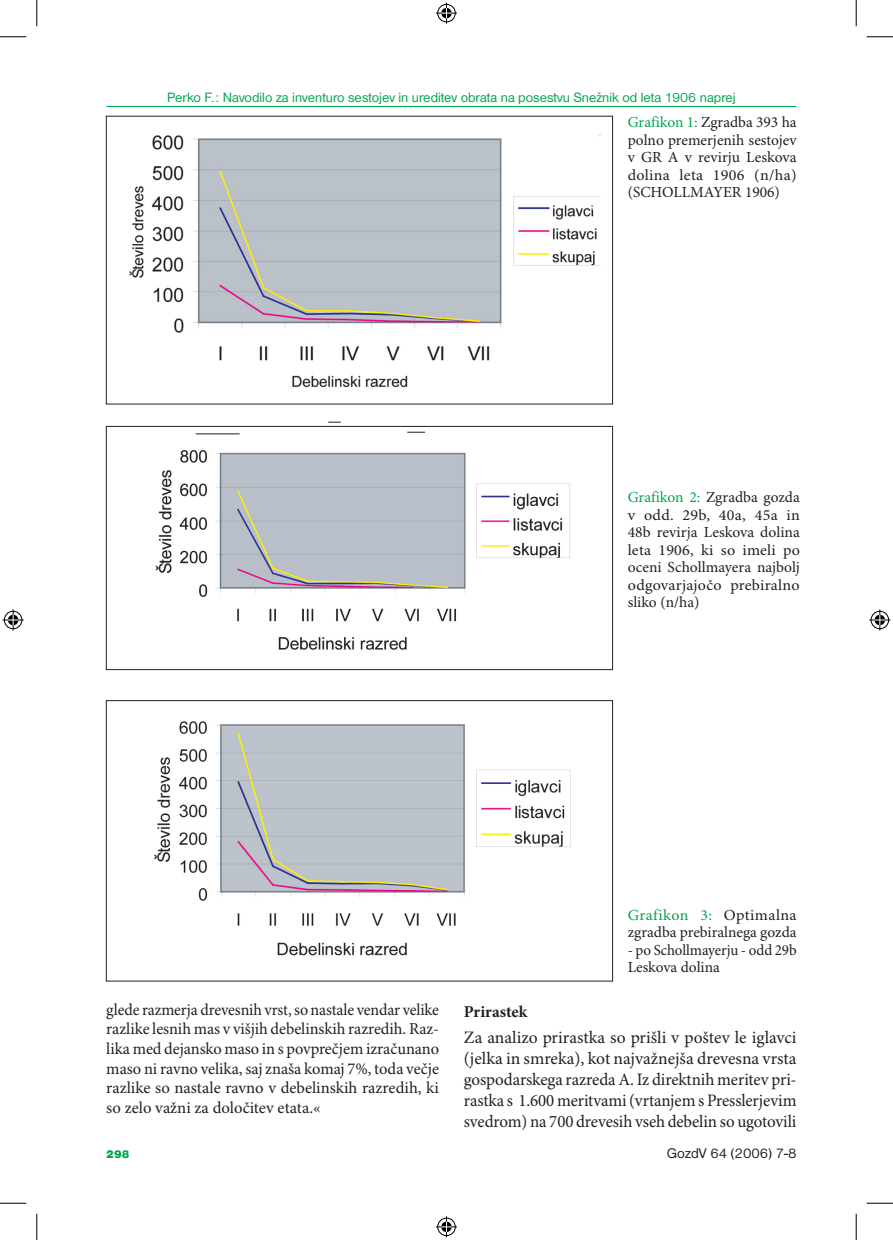
<style>
.page{position:relative;width:893px;height:1240px;background:#fff}
.page>*{position:absolute;margin:0;border:0;box-sizing:border-box;transform-origin:0 0}
.t1{font:17.5px/21px "Minion Pro";letter-spacing:-.005em;color:#231f20;text-align:justify}
.t2{font:16.62px/19.6px "Minion Pro";color:#231f20;text-align:justify;scale:.96 1}
.t3{font:700 16.62px "Minion Pro";letter-spacing:-.005em;color:#231f20}
.t4{font:15.4px/17.5px "Minion Pro";color:#231f20;text-align:justify}
.t5{font:15.4px/17.5px "Minion Pro";color:#231f20;scale:1.04 1}
.t6{font:14.53px "Nimbus San DEE";color:#231f20}
.t7{font:14px "Nimbus San DEE";color:#00a54f}
.t8{font:11.38px "Nimbus San DEE Blac";color:#00a54f}
.s1{color:#00a54f}
</style>
<div class="page">
<hr style="left:106px;top:106px;width:690px;height:1px;background:#00a54f">
<hr style="left:195px;top:433px;width:44px;height:1px;background:#231f20">
<svg style="left:328px;top:422px;width:12px;height:1px"></svg>
<svg style="left:407px;top:432px;width:18px;height:1px"></svg>
<div style="left:106px;top:426px;width:506px;height:243px;border:1px solid #231f20"></div>
<img style="left:129px;top:134px;width:470px;height:254px">
<img style="left:155px;top:450px;width:415px;height:200px">
<img style="left:154px;top:721px;width:416px;height:235px">
<div style="left:106px;top:700px;width:506px;height:281px;border:1px solid #231f20"></div>
<div style="left:592px;top:205px;width:8px;height:5px;border:1px solid #fff"></div>
<svg style="left:0;top:36px;width:26px;height:1px"></svg>
<svg style="left:866px;top:36px;width:26px;height:1px"></svg>
<svg style="left:0;top:1202px;width:26px;height:1px"></svg>
<svg style="left:866px;top:1202px;width:26px;height:1px"></svg>
<svg style="left:36px;top:0;width:1px;height:26px"></svg>
<svg style="left:36px;top:1213px;width:1px;height:26px"></svg>
<svg style="left:855px;top:0;width:1px;height:26px"></svg>
<svg style="left:855px;top:1213px;width:1px;height:26px"></svg>
<svg style="left:436px;top:3px;width:21px;height:21px"></svg>
<svg style="left:436px;top:1216px;width:21px;height:21px"></svg>
<svg style="left:3px;top:609px;width:21px;height:21px"></svg>
<svg style="left:869px;top:609px;width:20px;height:21px"></svg>
<p class="t7" style="left:167px;top:89px;width:569px">Perko F.: Navodilo za inventuro sestojev in ureditev obrata na posestvu Snežnik od leta 1906 naprej</p>
<p class="t4" style="left:627px;top:114px;width:170px"><span class="s1">Grafikon 1:</span> Zgradba 393 ha polno premerjenih sestojev v GR A v revirju Leskova dolina leta 1906 (n/ha) (SCHOLLMAYER 1906)</p>
<p class="t4" style="left:627px;top:489px;width:174px"><span class="s1">Grafikon 2:</span> Zgradba gozda v odd. 29b, 40a, 45a in 48b revirja Leskova dolina leta 1906, ki so imeli po oceni Schollmayera najbolj odgovarjajočo prebiralno sliko (n/ha)</p>
<p class="t5" style="left:627px;top:906px;width:164px"><span class="s1">Grafikon 3:</span> Optimalna zgradba prebiralnega gozda</p>
<p class="t4" style="left:627px;top:941px;width:170px">- po Schollmayerju - odd 29b<br>Leskova dolina</p>
<p class="t2" style="left:106px;top:1000px;width:348px">glede razmerja drevesnih vrst, so nastale vendar velike razlike lesnih mas v višjih debelinskih razredih. Raz&shy;lika med dejansko maso in s povprečjem izračunano maso ni ravno velika, saj znaša komaj 7%, toda večje razlike so nastale ravno v debelinskih razredih, ki so zelo važni za določitev etata.«</p>
<p class="t3" style="left:463px;top:1001px;width:65px">Prirastek</p>
<p class="t1" style="left:463px;top:1027px;width:334px">Za analizo prirastka so prišli v poštev le iglavci (jelka in smreka), kot najvažnejša drevesna vrsta gospodarskega razreda A. Iz direktnih meritev pri&shy;rastka s 1.600 meritvami (vrtanjem s Presslerjevim svedrom) na 700 drevesih vseh debelin so ugotovili</p>
<p class="t8" style="left:106px;top:1147px;width:25px">298</p>
<p class="t6" style="left:666px;top:1145px;width:131px">GozdV 64 (2006) 7-8</p>
</div>
